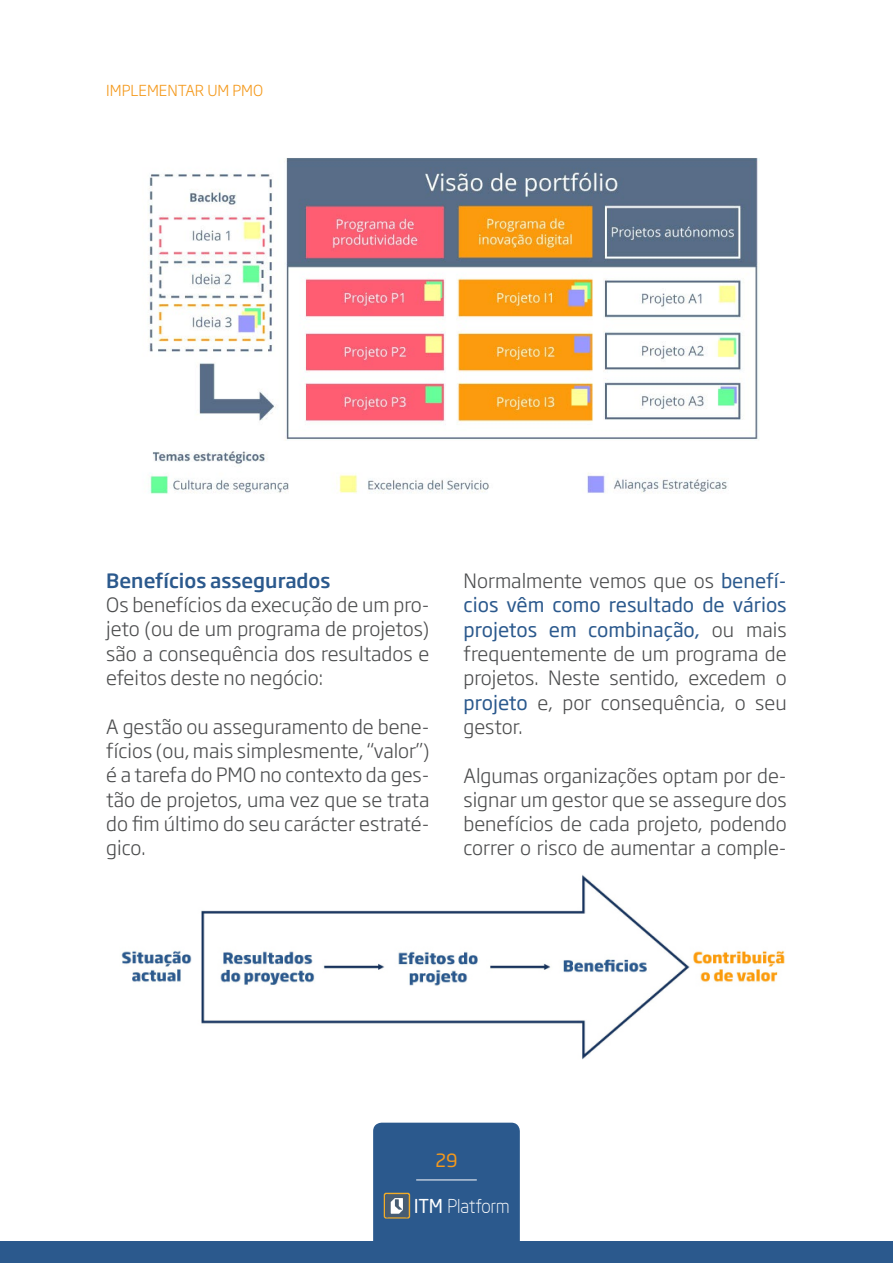
<style>
.page{position:relative;width:893px;height:1263px;background:#fff}
.page>*{position:absolute;margin:0;border:0;box-sizing:border-box;transform-origin:0 0}
.Párrafo_estándar{font:300 19.5px/24.3px "Soho Gothic Pro";color:#4b4c4d;text-align:justify}
.Párrafo_estándar-2{font:500 19.5px "Soho Gothic Pro";color:#2b598d}
.t1{font:300 18.75px "Neo Sans Intel";color:#fff}
.t2{font:18px "Soho Gothic Pro";color:#f4991c}
.Párrafo_estándar-3{font:300 15px "Soho Gothic Pro";color:#f4991c}
.s1{font-weight:400;color:#2b598d}
.s2{font-weight:400}
</style>
<div class="page">
<div style="left:373px;top:1123px;width:147px;height:119px;background:#2b598d"></div>
<hr style="left:416px;top:1179px;width:61px;height:1px;background:#fff">
<div style="left:0;top:1242px;width:893px;height:21px;background:#2b598d"></div>
<img style="left:121px;top:875px;width:664px;height:184px">
<img style="left:148px;top:158px;width:611px;height:336px">
<p class="Párrafo_estándar-3" style="left:106px;top:79px;width:158px">IMPLEMENTAR UM PMO</p>
<p class="Párrafo_estándar-2" style="left:106px;top:565px;width:226px">Benefícios assegurados</p>
<p class="Párrafo_estándar" style="left:106px;top:592px;width:325px">Os benefícios da execução de um pro&shy;jeto (ou de um programa de projetos) são a consequência dos resultados e efeitos deste no negócio:</p>
<p class="Párrafo_estándar" style="left:106px;top:713px;width:325px">A gestão ou asseguramento de bene&shy;fícios (ou, mais simplesmente, “valor”) é a tarefa do PMO no contexto da ges&shy;tão de projetos, uma vez que se trata do fim último do seu carácter estraté&shy;gico.</p>
<p class="Párrafo_estándar" style="left:463px;top:568px;width:325px">Normalmente vemos que os <span class="s1">benefí&shy;cios vêm como resultado de vários projetos em combinação,</span> ou mais frequentemente de um programa de projetos. Neste sentido, excedem o <span class="s1">projeto</span> e, por consequência, o seu gestor.</p>
<p class="Párrafo_estándar" style="left:463px;top:762px;width:325px">Algumas organizações optam por de&shy;signar um gestor que se assegure dos benefícios de cada projeto, podendo correr o risco de aumentar a comple-</p>
<p class="t2" style="left:435px;top:1146px;width:23px">29</p>
<p class="t1" style="left:414px;top:1195px;width:97px"><span class="s2">ITM</span> Platform</p>
</div>
